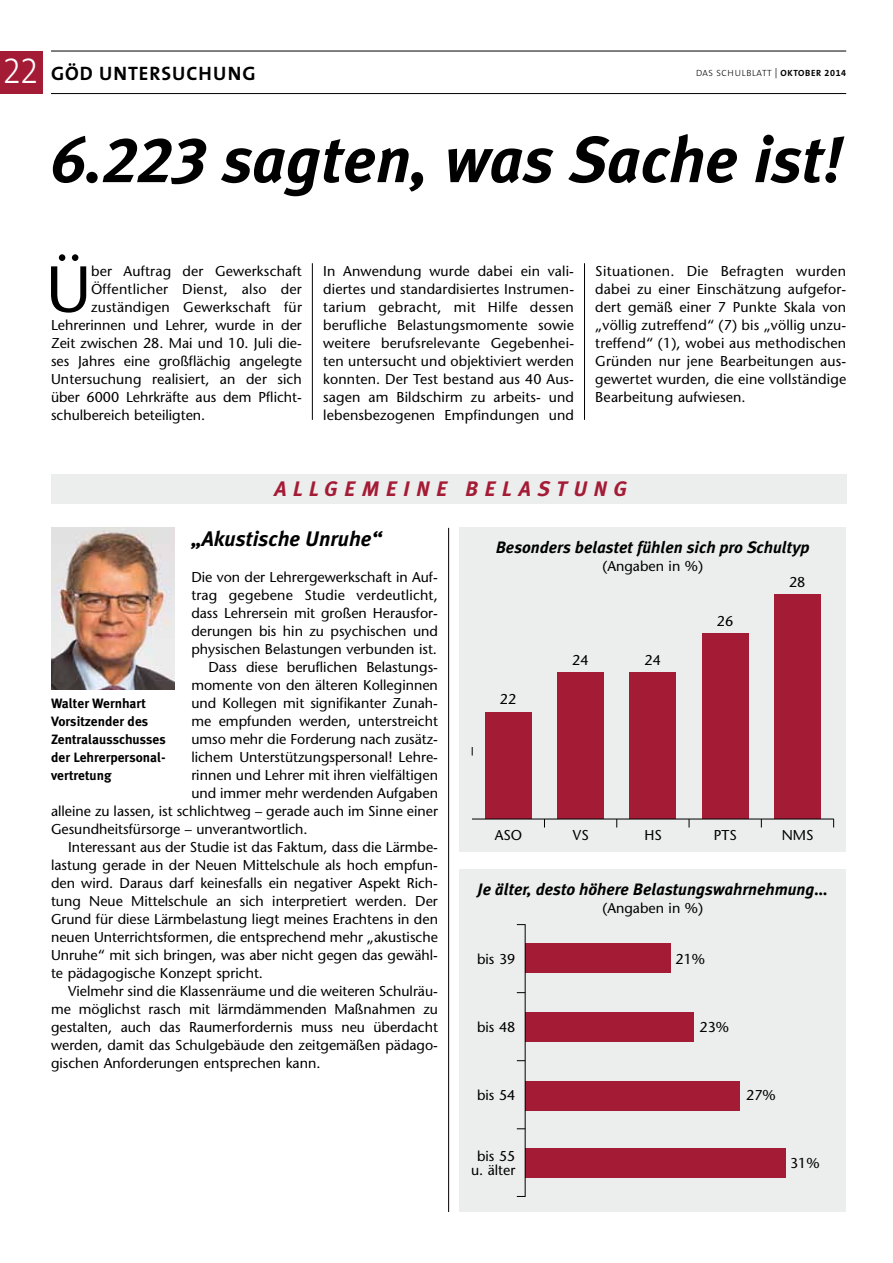
<style>
.page{position:relative;width:893px;height:1263px;background:#fff}
.page>*{position:absolute;margin:0;border:0;box-sizing:border-box;transform-origin:0 0}
.t1{font:500 64.95px "Stone Sans Std";color:#000}
.t2{font:italic 700 64.5px "Meta Plus";color:#000}
.t3{font:36px "The Sans Light Expert";color:#fff;scale:.9 1}
.t4{font:italic 700 21px "Meta Plus";color:#a41b35}
.t5{font:italic 700 21px "Meta Plus";color:#000}
.t6{font:700 19.5px "The Sans";letter-spacing:.05em;color:#000}
.t7{font:italic 700 16.5px "Meta Plus";color:#000}
.t8{font:500 14.25px/18px "Stone Sans Std";color:#000;text-align:justify}
.t9{font:500 14.25px "Stone Sans Std";letter-spacing:.02em;color:#000}
.t10{font:700 13.5px/18px "Meta Plus";color:#000}
.t11{font:300 9px "The Sans";letter-spacing:.07em;color:#000}
.s1{font-family:"Helvetica Neue LT Com";font-weight:400;font-stretch:condensed;font-size:13.5px}
.s2{font-weight:700}
.s3{font-family:"The Sans Bold Expert";font-weight:400}
.s4{font-family:"Meta Plus Bold Caps";font-weight:400}
</style>
<div class="page">
<hr style="left:312px;top:263px;width:1px;height:157px;background:#000">
<hr style="left:584px;top:263px;width:1px;height:157px;background:#000">
<hr style="left:448px;top:528px;width:1px;height:684px;background:#000">
<img style="left:51px;top:528px;width:123px;height:162px">
<div style="left:459px;top:528px;width:387px;height:324px;background:#eceded"></div>
<div style="left:485px;top:712px;width:46px;height:107px;background:#a41b35"></div>
<div style="left:557px;top:673px;width:47px;height:146px;background:#a41b35"></div>
<div style="left:629px;top:673px;width:47px;height:146px;background:#a41b35"></div>
<div style="left:702px;top:634px;width:46px;height:185px;background:#a41b35"></div>
<div style="left:774px;top:594px;width:47px;height:225px;background:#a41b35"></div>
<hr style="left:472px;top:819px;width:362px;height:1px;background:#000">
<div style="left:459px;top:870px;width:387px;height:342px;background:#eceded"></div>
<div style="left:525px;top:943px;width:145px;height:30px;background:#a41b35"></div>
<div style="left:525px;top:1012px;width:168px;height:30px;background:#a41b35"></div>
<div style="left:525px;top:1081px;width:214px;height:29px;background:#a41b35"></div>
<div style="left:525px;top:1148px;width:260px;height:29px;background:#a41b35"></div>
<hr style="left:525px;top:924px;width:1px;height:273px;background:#000">
<div style="left:51px;top:474px;width:795px;height:30px;background:#eceded"></div>
<div style="left:0;top:51px;width:43px;height:43px;background:#a41b35"></div>
<hr style="left:51px;top:51px;width:795px;height:1px;background:#000">
<hr style="left:51px;top:93px;width:795px;height:1px;background:#000">
<h3 class="t3" style="left:3px;top:42px;width:40px">22</h3>
<p class="t11" style="left:696px;top:65px;width:152px">DAS SCHULBLATT <span class="s1">|</span> <span class="s2">OKTOBER</span> <span class="s3">2014</span></p>
<h3 class="t6" style="left:51px;top:57px;width:206px">GÖD UNTERSUCHUNG</h3>
<h2 class="t2" style="left:51px;top:122px;width:793px"><span class="s4">6.223</span> sagten, was Sache ist!</h2>
<h1 class="t1" style="left:46px;top:251px;width:46px">Ü</h1>
<p class="t8" style="left:91px;top:262px;width:212px">ber Auftrag der Gewerkschaft</p>
<p class="t9" style="left:91px;top:280px;width:212px">Öffentlicher Dienst, also der</p>
<p class="t8" style="left:91px;top:298px;width:212px">zuständigen Gewerkschaft für</p>
<p class="t8" style="left:51px;top:316px;width:252px">Lehrerinnen und Lehrer, wurde in der</p>
<p class="t8" style="left:51px;top:334px;width:252px">Zeit zwischen 28. Mai und 10. Juli die-</p>
<p class="t8" style="left:51px;top:352px;width:252px">ses Jahres eine großflächig angelegte</p>
<p class="t8" style="left:51px;top:370px;width:252px">Untersuchung realisiert, an der sich</p>
<p class="t8" style="left:51px;top:388px;width:252px">über 6000 Lehrkräfte aus dem Pflicht-</p>
<p class="t8" style="left:51px;top:406px;width:156px">schulbereich beteiligten.</p>
<p class="t8" style="left:323px;top:262px;width:252px">In Anwendung wurde dabei ein vali&shy;diertes und standardisiertes Instrumen&shy;tarium gebracht, mit Hilfe dessen berufliche Belastungsmomente sowie weitere berufsrelevante Gegebenhei&shy;ten untersucht und objektiviert werden konnten. Der Test bestand aus 40 Aus&shy;sagen am Bildschirm zu arbeits- und lebensbezogenen Empfindungen und</p>
<p class="t8" style="left:595px;top:262px;width:252px">Situationen. Die Befragten wurden dabei zu einer Einschätzung aufgefor&shy;dert gemäß einer 7 Punkte Skala von „völlig zutreffend“ (7) bis „völlig unzu&shy;treffend“ (1), wobei aus methodischen Gründen nur jene Bearbeitungen aus&shy;gewertet wurden, die eine vollständige Bearbeitung aufwiesen.</p>
<h3 class="t4" style="left:274px;top:477px;width:37px">A llgemeine</h3>
<h3 class="t4" style="left:465px;top:477px;width:38px">B elastung</h3>
<h3 class="t5" style="left:191px;top:526px;width:192px">„Akustische Unruhe“</h3>
<p class="t8" style="left:191px;top:568px;width:248px">Die von der Lehrergewerkschaft in Auf-</p>
<p class="t8" style="left:191px;top:586px;width:248px">trag gegebene Studie verdeutlicht,</p>
<p class="t8" style="left:191px;top:604px;width:248px">dass Lehrersein mit großen Herausfor-</p>
<p class="t8" style="left:191px;top:622px;width:248px">derungen bis hin zu psychischen und</p>
<p class="t8" style="left:191px;top:640px;width:247px">physischen Belastungen verbunden ist.</p>
<p class="t8" style="left:208px;top:658px;width:231px">Dass diese beruflichen Belastungs-</p>
<p class="t8" style="left:191px;top:676px;width:248px">momente von den älteren Kolleginnen</p>
<p class="t8" style="left:191px;top:694px;width:248px">und Kollegen mit signifikanter Zunah-</p>
<p class="t8" style="left:191px;top:712px;width:248px">me empfunden werden, unterstreicht</p>
<p class="t8" style="left:191px;top:730px;width:248px">umso mehr die Forderung nach zusätz-</p>
<p class="t8" style="left:191px;top:748px;width:248px">lichem Unterstützungspersonal! Lehre-</p>
<p class="t8" style="left:191px;top:766px;width:248px">rinnen und Lehrer mit ihren vielfältigen</p>
<p class="t8" style="left:191px;top:784px;width:248px">und immer mehr werdenden Aufgaben</p>
<p class="t8" style="left:51px;top:802px;width:388px">alleine zu lassen, ist schlichtweg – gerade auch im Sinne einer</p>
<p class="t8" style="left:51px;top:820px;width:258px">Gesundheitsfürsorge – unverantwortlich.</p>
<p class="t8" style="left:68px;top:838px;width:371px">Interessant aus der Studie ist das Faktum, dass die Lärmbe-</p>
<p class="t8" style="left:51px;top:856px;width:388px">lastung gerade in der Neuen Mittelschule als hoch empfun-</p>
<p class="t8" style="left:51px;top:874px;width:388px">den wird. Daraus darf keinesfalls ein negativer Aspekt Rich-</p>
<p class="t8" style="left:51px;top:892px;width:388px">tung Neue Mittelschule an sich interpretiert werden. Der</p>
<p class="t8" style="left:51px;top:910px;width:388px">Grund für diese Lärmbelastung liegt meines Erachtens in den</p>
<p class="t8" style="left:51px;top:928px;width:388px">neuen Unterrichtsformen, die entsprechend mehr „akustische</p>
<p class="t8" style="left:51px;top:946px;width:388px">Unruhe“ mit sich bringen, was aber nicht gegen das gewähl-</p>
<p class="t8" style="left:51px;top:964px;width:213px">te pädagogische Konzept spricht.</p>
<p class="t8" style="left:68px;top:982px;width:371px">Vielmehr sind die Klassenräume und die weiteren Schulräu-</p>
<p class="t8" style="left:51px;top:1000px;width:388px">me möglichst rasch mit lärmdämmenden Maßnahmen zu</p>
<p class="t8" style="left:51px;top:1018px;width:388px">gestalten, auch das Raumerfordernis muss neu überdacht</p>
<p class="t8" style="left:51px;top:1036px;width:388px">werden, damit das Schulgebäude den zeitgemäßen pädago-</p>
<p class="t8" style="left:51px;top:1054px;width:271px">gischen Anforderungen entsprechen kann.</p>
<p class="t10" style="left:51px;top:694px;width:116px">Walter Wernhart<br>Vorsitzender des<br>Zentralausschusses der Lehrerpersonal&shy;vertretung</p>
<p class="t7" style="left:496px;top:538px;width:315px">Besonders belastet fühlen sich pro Schultyp</p>
<p class="t8" style="left:602px;top:557px;width:102px">(Angaben in %)</p>
<p class="t8" style="left:789px;top:573px;width:18px">28</p>
<p class="t8" style="left:500px;top:690px;width:18px">22</p>
<p class="t8" style="left:572px;top:651px;width:18px">24</p>
<p class="t8" style="left:644px;top:651px;width:18px">24</p>
<p class="t8" style="left:717px;top:612px;width:18px">26</p>
<p class="t8" style="left:495px;top:826px;width:29px">ASO</p>
<p class="t8" style="left:573px;top:826px;width:17px">VS</p>
<p class="t8" style="left:644px;top:826px;width:19px">HS</p>
<p class="t8" style="left:714px;top:826px;width:24px">PTS</p>
<p class="t8" style="left:782px;top:826px;width:33px">NMS</p>
<p class="t7" style="left:478px;top:880px;width:352px">Je älter, desto höhere Belastungswahrnehmung...</p>
<p class="t8" style="left:602px;top:899px;width:102px">(Angaben in %)</p>
<p class="t8" style="left:477px;top:950px;width:40px">bis 39</p>
<p class="t8" style="left:676px;top:950px;width:31px">21%</p>
<p class="t8" style="left:477px;top:1018px;width:40px">bis 48</p>
<p class="t8" style="left:699px;top:1018px;width:31px">23%</p>
<p class="t8" style="left:477px;top:1086px;width:40px">bis 54</p>
<p class="t8" style="left:746px;top:1086px;width:31px">27%</p>
<p class="t8" style="left:471px;top:1149px;width:46px;line-height:13.5px;text-align:center">bis 55 u. älter</p>
<p class="t8" style="left:790px;top:1154px;width:31px">31%</p>
</div>
